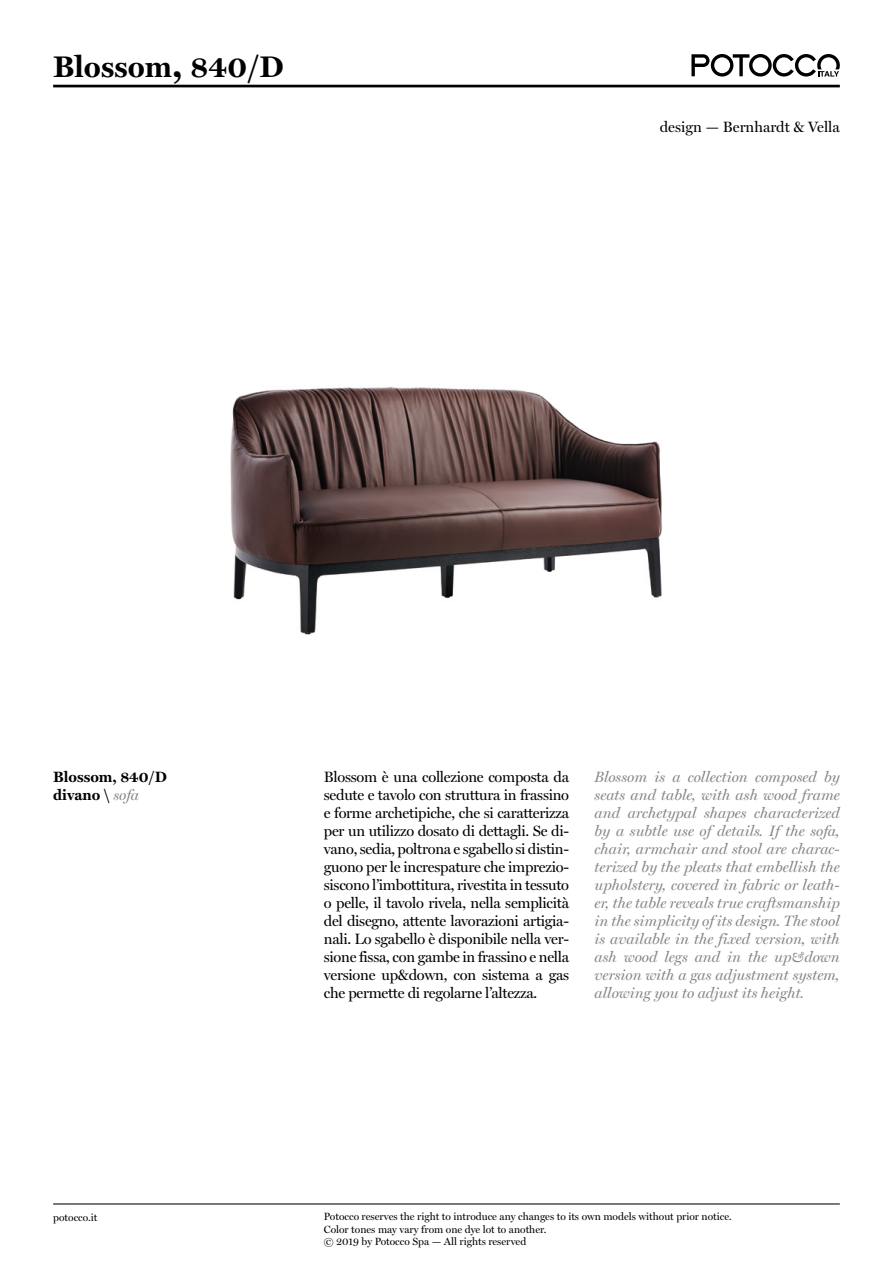
<style>
.page{position:relative;width:893px;height:1263px;background:#fff}
.page>*{position:absolute;margin:0;border:0;box-sizing:border-box;transform-origin:0 0}
.t1{font:700 30px "Miller Text";color:#000}
.t2{font:15px/18px "Miller Display";letter-spacing:-.02em;color:#000;text-align:justify}
.t3{font:italic 15px/18px "Miller Display";color:#878787;text-align:justify}
.t4{font:700 15px/18px "Miller Text";color:#000}
.t5{font:15px "Miller Display";color:#000}
.t6{font:10.5px/12.6px "Miller Display";color:#000}
.s1{font-size:36px}
.s2{font-family:"Miller Display";font-weight:400;font-style:italic;color:#878787}
</style>
<div class="page">
<img style="left:230px;top:387px;width:432px;height:248px">
<hr style="left:53px;top:1203px;width:787px;height:1px;background:#000">
<hr style="left:53px;top:85px;width:787px;height:2px;background:#000">
<svg style="left:691px;top:54px;width:149px;height:23px"></svg>
<h1 class="t1" style="left:53px;top:49px;width:232px">Blossom<span class="s1">,</span> 840/D</h1>
<p class="t5" style="left:660px;top:117px;width:181px">design — Bernhardt &amp; Vella</p>
<p class="t4" style="left:53px;top:767px;width:115px">Blossom, 840/D divano \ <span class="s2">sofa</span></p>
<p class="t2" style="left:324px;top:768px;width:247px">Blossom è una collezione composta da sedute e tavolo con struttura in frassino e forme archetipiche, che si caratterizza per un utilizzo dosato di dettagli. Se di&shy;vano, sedia, poltrona e sgabello si distin&shy;guono per le increspature che imprezio&shy;siscono l’imbottitura, rivestita in tessuto o pelle, il tavolo rivela, nella semplicità del disegno, attente lavorazioni artigia&shy;nali. Lo sgabello è disponibile nella ver&shy;sione fissa, con gambe in frassino e nella versione up&amp;down, con sistema a gas che permette di regolarne l’altezza.</p>
<p class="t3" style="left:595px;top:767px;width:247px">Blossom is a collection composed by seats and table, with ash wood frame and archetypal shapes characterized by a subtle use of details. If the sofa, chair, armchair and stool are charac&shy;terized by the pleats that embellish the upholstery, covered in fabric or leath&shy;er, the table reveals true craftsmanship in the simplicity of its design. The stool is available in the fixed version, with ash wood legs and in the up&amp;down version with a gas adjustment system, allowing you to adjust its height.</p>
<p class="t6" style="left:53px;top:1211px;width:46px">potocco.it</p>
<p class="t6" style="left:324px;top:1210px;width:409px">Potocco reserves the right to introduce any changes to its own models without prior notice.<br>Color tones may vary from one dye lot to another.<br>© 2019 by Potocco Spa — All rights reserved</p>
</div>
